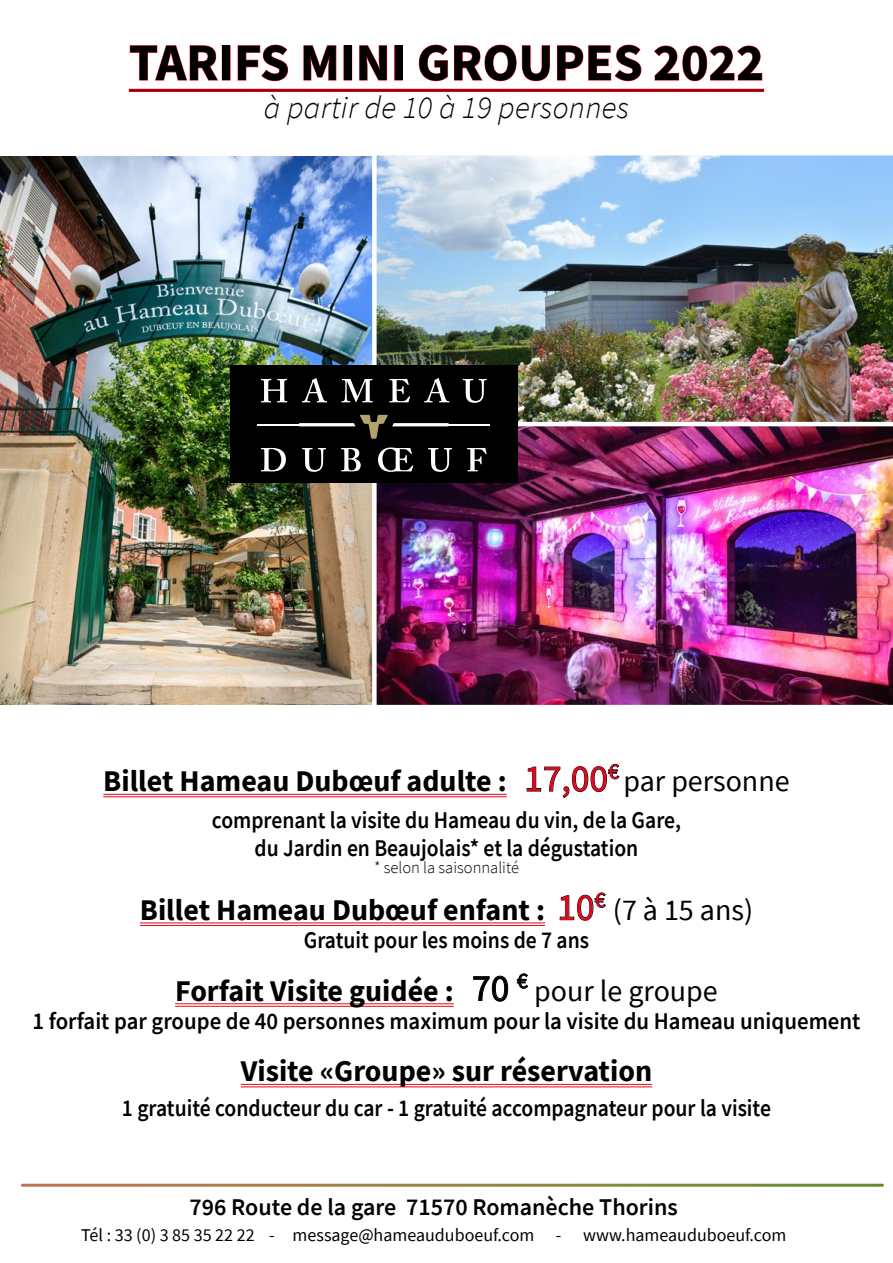
<style>
.page{position:relative;width:893px;height:1263px;background:#fff}
.page>*{position:absolute;margin:0;border:0;box-sizing:border-box;transform-origin:0 0}
.t1{font:700 52.5px "Source Sans Pro";color:#000}
.t2{font:italic 300 31.5px "Source Sans Pro";letter-spacing:.01em;color:#000}
.t3{font:700 30px "Source Sans Pro";color:#000}
.t4{font:600 24px/28.2px "Source Sans Pro";color:#000;text-align:center;scale:.9 1}
.t5{font:600 24px "Source Sans Pro";color:#000;scale:.95 1}
.t6{font:600 24px "Source Sans Pro";color:#000}
.t7{font:18px "Source Sans Pro";color:#000}
.t8{font:300 16.5px "Source Sans Pro";color:#000}
.s1{font-weight:400;font-size:37.5px;color:#e3051b}
.s2{font-weight:400}
.s3{font-weight:400;font-size:37.5px}
</style>
<div class="page">
<hr style="left:129px;top:89px;width:635px;height:3px;background:#000">
<hr style="left:129px;top:89px;width:635px;height:1px;background:#e3051b">
<hr style="left:129px;top:91px;width:635px;height:1px;background:#e3051b">
<svg style="left:129px;top:45px;width:89px;height:36px"></svg>
<div style="left:222px;top:45px;width:8px;height:35px;border:1px solid #e3051b"></div>
<svg style="left:237px;top:44px;width:51px;height:37px"></svg>
<svg style="left:303px;top:45px;width:34px;height:36px"></svg>
<div style="left:344px;top:45px;width:8px;height:35px;border:1px solid #e3051b"></div>
<svg style="left:359px;top:45px;width:28px;height:36px"></svg>
<div style="left:394px;top:45px;width:9px;height:35px;border:1px solid #e3051b"></div>
<svg style="left:419px;top:44px;width:29px;height:37px"></svg>
<svg style="left:454px;top:44px;width:96px;height:37px"></svg>
<svg style="left:557px;top:44px;width:85px;height:37px"></svg>
<svg style="left:654px;top:45px;width:108px;height:36px"></svg>
<img style="left:0;top:156px;width:370px;height:549px">
<img style="left:370px;top:155px;width:523px;height:265px">
<img style="left:370px;top:420px;width:523px;height:285px">
<div style="left:230px;top:365px;width:287px;height:118px;background:#000"></div>
<svg style="left:261px;top:379px;width:26px;height:23px"></svg>
<svg style="left:302px;top:378px;width:25px;height:24px"></svg>
<svg style="left:341px;top:379px;width:32px;height:23px"></svg>
<svg style="left:389px;top:379px;width:21px;height:23px"></svg>
<svg style="left:424px;top:378px;width:25px;height:24px"></svg>
<svg style="left:463px;top:379px;width:24px;height:24px"></svg>
<svg style="left:261px;top:448px;width:25px;height:23px"></svg>
<svg style="left:302px;top:448px;width:24px;height:24px"></svg>
<svg style="left:341px;top:448px;width:20px;height:23px"></svg>
<svg style="left:378px;top:447px;width:35px;height:25px"></svg>
<svg style="left:428px;top:448px;width:24px;height:24px"></svg>
<svg style="left:467px;top:448px;width:20px;height:23px"></svg>
<hr style="left:257px;top:424px;width:95px;height:1px;background:#fff">
<hr style="left:396px;top:424px;width:94px;height:1px;background:#fff">
<svg style="left:299px;top:415px;width:149px;height:24px"></svg>
<hr style="left:103px;top:794px;width:404px;height:1px;background:#e3051b">
<hr style="left:103px;top:796px;width:404px;height:1px;background:#e3051b">
<hr style="left:140px;top:923px;width:405px;height:1px;background:#e3051b">
<hr style="left:140px;top:925px;width:405px;height:1px;background:#e3051b">
<svg style="left:526px;top:763px;width:94px;height:35px"></svg>
<svg style="left:559px;top:892px;width:47px;height:29px"></svg>
<hr style="left:175px;top:1003px;width:279px;height:1px;background:#e3051b">
<hr style="left:175px;top:1006px;width:279px;height:1px;background:#e3051b">
<svg style="left:473px;top:975px;width:35px;height:27px"></svg>
<svg style="left:517px;top:973px;width:12px;height:16px"></svg>
<hr style="left:241px;top:1084px;width:411px;height:1px;background:#e3051b">
<hr style="left:241px;top:1087px;width:411px;height:1px;background:#e3051b">
<h1 class="t1" style="left:129px;top:27px;width:637px">TARIFS MINI GROUPES 2022</h1>
<h2 class="t2" style="left:264px;top:88px;width:367px">à partir de 10 à 19 personnes</h2>
<p class="t3" style="left:103px;top:761px;width:688px">Billet Hameau Dubœuf adulte : <span class="s1">17,00</span><sup>€</sup> <span class="s2">par personne</span></p>
<p class="t4" style="left:212px;top:805px;width:523px">comprenant la visite du Hameau du vin, de la Gare, du Jardin en Beaujolais* et la dégustation</p>
<p class="t8" style="left:374px;top:857px;width:146px">* selon la saisonnalité</p>
<p class="t3" style="left:140px;top:889px;width:615px">Billet Hameau Dubœuf enfant : <span class="s1">10</span><sup>€</sup> <span class="s2">(7 à 15 ans)</span></p>
<p class="t4" style="left:304px;top:926px;width:318px">Gratuit pour les moins de 7 ans</p>
<p class="t3" style="left:175px;top:970px;width:544px">Forfait Visite guidée : <span class="s3">70</span> <sup>€</sup> <span class="s2">pour le groupe</span></p>
<p class="t5" style="left:33px;top:1005px;width:873px">1 forfait par groupe de 40 personnes maximum pour la visite du Hameau uniquement</p>
<p class="t3" style="left:241px;top:1051px;width:413px">Visite «Groupe» sur réservation</p>
<p class="t4" style="left:122px;top:1093px;width:723px">1 gratuité conducteur du car - 1 gratuité accompagnateur pour la visite</p>
<p class="t6" style="left:189px;top:1191px;width:490px">796 Route de la gare 71570 Romanèche Thorins</p>
<p class="t7" style="left:81px;top:1223px;width:707px">Tél : 33 (0) 3 85 35 22 22 - message@hameauduboeuf.com - www.hameauduboeuf.com</p>
</div>
